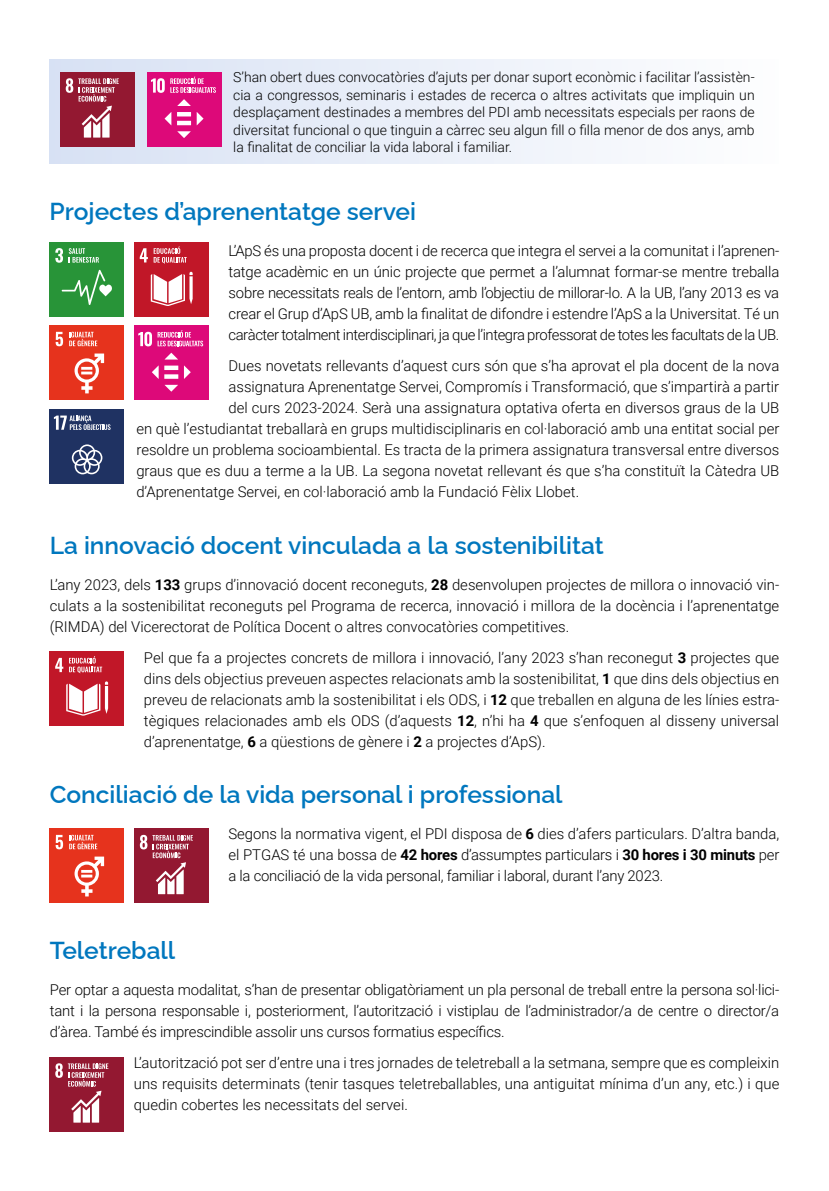
<style>
.page{position:relative;width:829px;height:1191px;background:#fff}
.page>*{position:absolute;margin:0;border:0;box-sizing:border-box;transform-origin:0 0}
.t1{font:600 24.5px "Raleway";color:#0077be}
.t2{font:300 14.88px/21px "Roboto";color:#000;text-align:justify}
.t3{font:300 14px/17.5px "Roboto";color:#000;text-align:justify}
.s1{font-weight:700}
</style>
<div class="page">
<div style="left:49px;top:651px;width:75px;height:75px;background:#c11728"></div>
<svg style="left:55px;top:658px;width:8px;height:14px"></svg>
<svg style="left:66px;top:681px;width:42px;height:34px"></svg>
<svg style="left:69px;top:656px;width:33px;height:17px"></svg>
<div style="left:50px;top:828px;width:74px;height:75px;background:#e6331d"></div>
<svg style="left:56px;top:835px;width:7px;height:14px"></svg>
<svg style="left:74px;top:856px;width:30px;height:40px"></svg>
<svg style="left:69px;top:834px;width:28px;height:15px"></svg>
<div style="left:134px;top:828px;width:74px;height:75px;background:#931831"></div>
<svg style="left:140px;top:835px;width:53px;height:59px"></svg>
<div style="left:49px;top:1057px;width:75px;height:74px;background:#931831"></div>
<svg style="left:55px;top:1063px;width:53px;height:59px"></svg>
<div style="left:50px;top:60px;width:729px;height:104px;background:linear-gradient(to right,#d5d6eb,#feffff)"></div>
<div style="left:60px;top:72px;width:74px;height:74px;background:#931831"></div>
<svg style="left:66px;top:78px;width:53px;height:60px"></svg>
<div style="left:147px;top:72px;width:74px;height:74px;background:#dd0979"></div>
<hr style="left:177px;top:121px;width:14px;height:4px;background:#fff">
<hr style="left:177px;top:112px;width:14px;height:4px;background:#fff">
<svg style="left:177px;top:99px;width:14px;height:7px"></svg>
<svg style="left:197px;top:112px;width:6px;height:13px"></svg>
<svg style="left:177px;top:131px;width:14px;height:7px"></svg>
<svg style="left:164px;top:112px;width:7px;height:13px"></svg>
<svg style="left:151px;top:77px;width:65px;height:16px"></svg>
<div style="left:134px;top:242px;width:75px;height:74px;background:#c11728"></div>
<svg style="left:140px;top:248px;width:8px;height:14px"></svg>
<svg style="left:151px;top:272px;width:42px;height:34px"></svg>
<svg style="left:154px;top:246px;width:33px;height:18px"></svg>
<div style="left:134px;top:325px;width:74px;height:75px;background:#dd0979"></div>
<div style="left:164px;top:374px;width:14px;height:5px;background:#fff"></div>
<div style="left:164px;top:365px;width:14px;height:5px;background:#fff"></div>
<svg style="left:165px;top:353px;width:13px;height:6px"></svg>
<svg style="left:184px;top:365px;width:7px;height:14px"></svg>
<svg style="left:164px;top:385px;width:14px;height:7px"></svg>
<svg style="left:152px;top:365px;width:7px;height:14px"></svg>
<svg style="left:138px;top:330px;width:65px;height:16px"></svg>
<div style="left:50px;top:325px;width:74px;height:75px;background:#e6331d"></div>
<svg style="left:56px;top:332px;width:7px;height:14px"></svg>
<svg style="left:74px;top:353px;width:30px;height:40px"></svg>
<svg style="left:69px;top:332px;width:28px;height:14px"></svg>
<div style="left:49px;top:242px;width:75px;height:74px;background:#289438"></div>
<svg style="left:55px;top:248px;width:8px;height:15px"></svg>
<svg style="left:62px;top:270px;width:50px;height:35px"></svg>
<svg style="left:69px;top:248px;width:30px;height:15px"></svg>
<div style="left:49px;top:409px;width:75px;height:74px;background:#1f3262"></div>
<svg style="left:72px;top:444px;width:30px;height:30px"></svg>
<svg style="left:54px;top:415px;width:57px;height:15px"></svg>
<p class="t3" style="left:233px;top:68px;width:523px">S’han obert dues convocatòries d’ajuts per donar suport econòmic i facilitar l’assistèn&shy;cia a congressos, seminaris i estades de recerca o altres activitats que impliquin un desplaçament destinades a membres del PDI amb necessitats especials per raons de diversitat funcional o que tinguin a càrrec seu algun fill o filla menor de dos anys, amb la finalitat de conciliar la vida laboral i familiar.</p>
<h1 class="t1" style="left:50px;top:192px;width:368px">Projectes d’aprenentatge servei</h1>
<p class="t2" style="left:228px;top:240px;width:552px">L’ApS és una proposta docent i de recerca que integra el servei a la comunitat i l’aprenen&shy;tatge acadèmic en un únic projecte que permet a l’alumnat formar-se mentre treballa sobre necessitats reals de l’entorn, amb l’objectiu de millorar-lo. A la UB, l’any 2013 es va crear el Grup d’ApS UB, amb la finalitat de difondre i estendre l’ApS a la Universitat. Té un caràcter totalment interdisciplinari, ja que l’integra professorat de totes les facultats de la UB.</p>
<p class="t2" style="left:228px;top:355px;width:552px">Dues novetats rellevants d’aquest curs són que s’ha aprovat el pla docent de la nova</p>
<p class="t2" style="left:228px;top:376px;width:552px">assignatura Aprenentatge Servei, Compromís i Transformació, que s’impartirà a partir</p>
<p class="t2" style="left:228px;top:397px;width:552px">del curs 2023-2024. Serà una assignatura optativa oferta en diversos graus de la UB</p>
<p class="t2" style="left:136px;top:418px;width:644px">en què l’estudiantat treballarà en grups multidisciplinaris en col·laboració amb una entitat social per</p>
<p class="t2" style="left:136px;top:439px;width:644px">resoldre un problema socioambiental. Es tracta de la primera assignatura transversal entre diversos</p>
<p class="t2" style="left:136px;top:460px;width:644px">graus que es duu a terme a la UB. La segona novetat rellevant és que s’ha constituït la Càtedra UB</p>
<p class="t2" style="left:136px;top:481px;width:444px">d’Aprenentatge Servei, en col·laboració amb la Fundació Fèlix Llobet.</p>
<h1 class="t1" style="left:50px;top:525px;width:555px">La innovació docent vinculada a la sostenibilitat</h1>
<p class="t2" style="left:50px;top:573px;width:731px">L’any 2023, dels <span class="s1">133</span> grups d’innovació docent reconeguts, <span class="s1">28</span> desenvolupen projectes de millora o innovació vin&shy;culats a la sostenibilitat reconeguts pel Programa de recerca, innovació i millora de la docència i l’aprenentatge (RIMDA) del Vicerectorat de Política Docent o altres convocatòries competitives.</p>
<p class="t2" style="left:144px;top:646px;width:636px">Pel que fa a projectes concrets de millora i innovació, l’any 2023 s’han reconegut <span class="s1">3</span> projectes que dins dels objectius preveuen aspectes relacionats amb la sostenibilitat, <span class="s1">1</span> que dins dels objectius en preveu de relacionats amb la sostenibilitat i els ODS, i <span class="s1">12</span> que treballen en alguna de les línies estra&shy;tègiques relacionades amb els ODS (d’aquests <span class="s1">12</span>, n’hi ha <span class="s1">4</span> que s’enfoquen al disseny universal d’aprenentatge, <span class="s1">6</span> a qüestions de gènere i <span class="s1">2</span> a projectes d’ApS).</p>
<h1 class="t1" style="left:50px;top:775px;width:514px">Conciliació de la vida personal i professional</h1>
<p class="t2" style="left:228px;top:822px;width:552px">Segons la normativa vigent, el PDI disposa de <span class="s1">6</span> dies d’afers particulars. D’altra banda, el PTGAS té una bossa de <span class="s1">42 hores</span> d’assumptes particulars i <span class="s1">30 hores i 30 minuts</span> per a la conciliació de la vida personal, familiar i laboral, durant l’any 2023.</p>
<h1 class="t1" style="left:50px;top:931px;width:127px">Teletreball</h1>
<p class="t2" style="left:50px;top:979px;width:730px">Per optar a aquesta modalitat, s’han de presentar obligatòriament un pla personal de treball entre la persona sol·lici&shy;tant i la persona responsable i, posteriorment, l’autorització i vistiplau de l’administrador/a de centre o director/a d’àrea. També és imprescindible assolir uns cursos formatius específics.</p>
<p class="t2" style="left:134px;top:1052px;width:647px">L’autorització pot ser d’entre una i tres jornades de teletreball a la setmana, sempre que es compleixin uns requisits determinats (tenir tasques teletreballables, una antiguitat mínima d’un any, etc.) i que quedin cobertes les necessitats del servei.</p>
</div>
